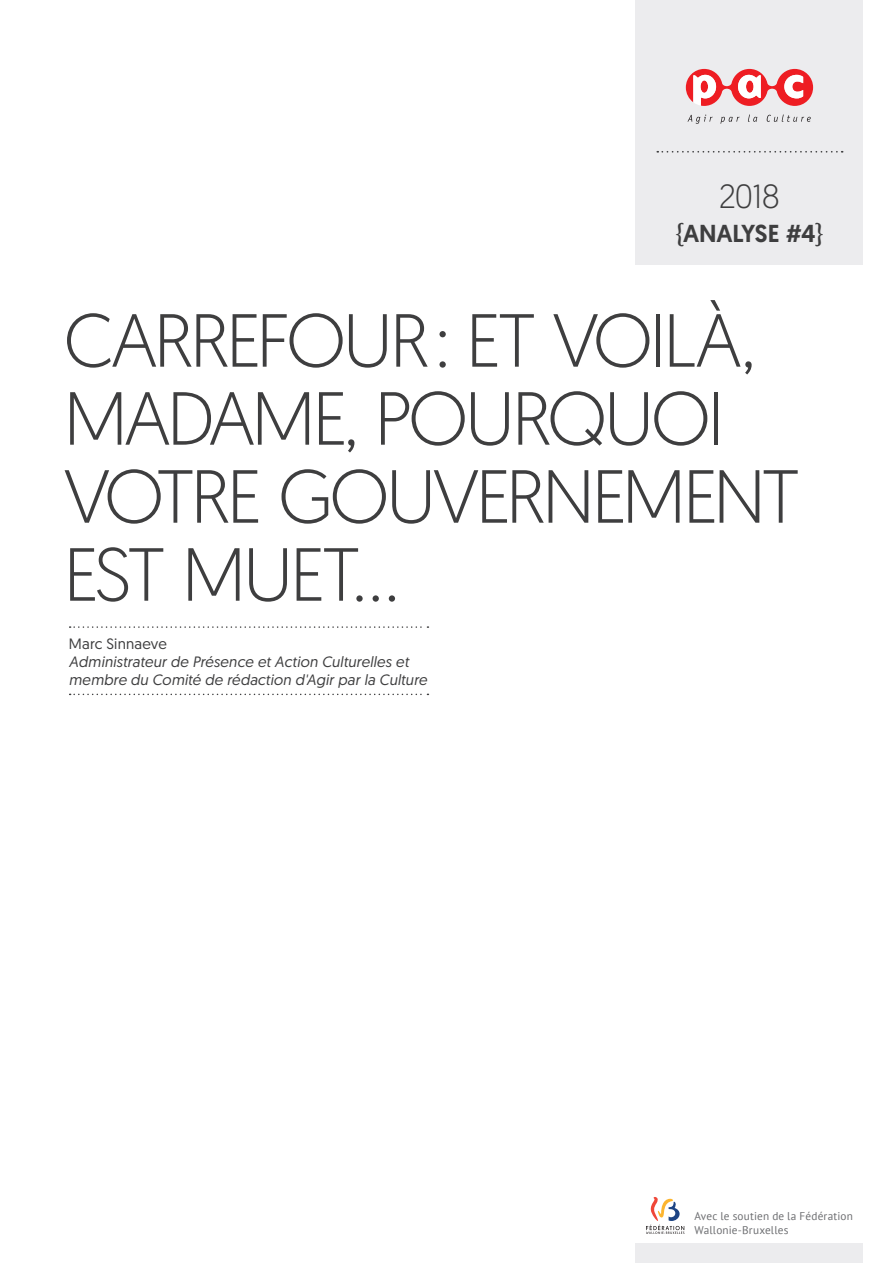
<style>
.page{position:relative;width:893px;height:1263px;background:#fff}
.page>*{position:absolute;margin:0;border:0;box-sizing:border-box;transform-origin:0 0}
.h1_titre{font:300 75px/78px "Geomanist";letter-spacing:-.045em;color:#3e3e3f}
.t1{font:300 33.45px "Geomanist";color:#3e3e3f}
.t2{font:500 24.6px "Geomanist";letter-spacing:-.01em;color:#3e3e3f}
.nom_auteur{font:italic 15px/18px "Geomanist";letter-spacing:.015em;color:#3e3e3f}
.texte_global{font:11.25px/13.5px "PT Sans";letter-spacing:.015em;color:#6c6d70}
.s1{font-family:"Calendas Plus";font-weight:700}
.s2{font-style:normal}
</style>
<div class="page">
<div style="left:636px;top:0;width:227px;height:264px;background:#ececee"></div>
<svg style="left:657px;top:151px;width:186px;height:2px"></svg>
<svg style="left:686px;top:69px;width:127px;height:37px"></svg>
<svg style="left:687px;top:115px;width:26px;height:9px"></svg>
<svg style="left:720px;top:117px;width:19px;height:7px"></svg>
<svg style="left:748px;top:114px;width:9px;height:8px"></svg>
<svg style="left:767px;top:114px;width:44px;height:8px"></svg>
<div style="left:636px;top:1243px;width:227px;height:20px;background:#ececee"></div>
<svg style="left:646px;top:1197px;width:38px;height:37px"></svg>
<svg style="left:70px;top:626px;width:358px;height:2px"></svg>
<svg style="left:70px;top:694px;width:358px;height:1px"></svg>
<p class="t1" style="left:719px;top:175px;width:62px">2018</p>
<p class="t2" style="left:675px;top:217px;width:150px"><span class="s1">{</span>ANALYSE #4<span class="s1">}</span></p>
<p class="h1_titre" style="left:64px;top:299px;width:738px">CARREFOUR: ET VOILÀ,<br>MADAME, POURQUOI<br>VOTRE GOUVERNEMENT<br>EST MUET…</p>
<p class="nom_auteur" style="left:69px;top:634px;width:360px"><span class="s2">Marc Sinnaeve<br></span>Administrateur de Présence et Action Culturelles et membre du Comité de rédaction d'Agir par la Culture</p>
<p class="texte_global" style="left:694px;top:1209px;width:160px">Avec le soutien de la Fédération<br>Wallonie-Bruxelles</p>
</div>
